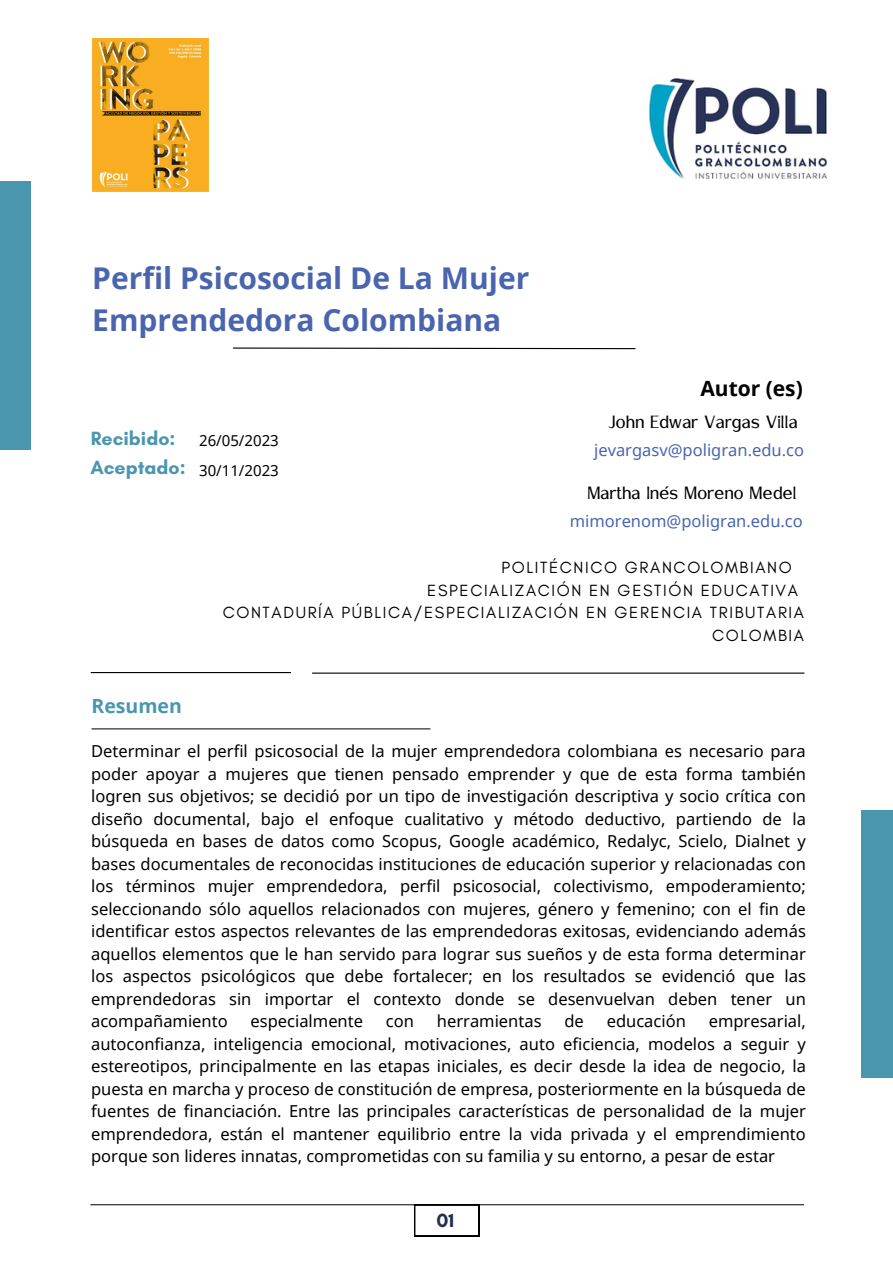
<style>
.page{position:relative;width:893px;height:1264px;background:#fff}
.page>*{position:absolute;margin:0;border:0;box-sizing:border-box;transform-origin:0 0}
.t1{font:700 30px/41.7px "Noto Sans";color:#4a65ae}
.t2{font:21px "Rachana";color:#000}
.t3{font:700 21px "Noto Sans";color:#000}
.t4{font:700 19.5px "Glacial Indifference";color:#4a96af}
.t5{font:700 19.5px "Noto Sans";color:#4a96af}
.t6{font:700 19.5px "Glacial Indifference";color:#262f50}
.t7{font:16.5px/22.5px "Noto Sans";color:#000;text-align:justify}
.t8{font:16.5px "Glacial Indifference";letter-spacing:.1em;color:#000}
.t9{font:16.5px "Noto Sans";color:#4a65ae}
.t10{font:15px "Noto Sans";color:#000}
</style>
<div class="page">
<div style="left:0;top:181px;width:31px;height:268px;background:#4a96af"></div>
<div style="left:861px;top:810px;width:31px;height:268px;background:#4a96af"></div>
<hr style="left:91px;top:672px;width:200px;height:1px;background:#000">
<hr style="left:312px;top:672px;width:492px;height:1px;background:#000">
<svg style="left:232px;top:347px;width:404px;height:3px"></svg>
<img style="left:649px;top:78px;width:177px;height:100px">
<hr style="left:91px;top:728px;width:339px;height:1px;background:#1a172a">
<hr style="left:90px;top:1204px;width:714px;height:1px;background:#1a172a">
<svg style="left:414px;top:1204px;width:65px;height:32px"></svg>
<img style="left:93px;top:38px;width:115px;height:153px">
<p class="t1" style="left:92px;top:256px;width:438px">Perfil Psicosocial De La Mujer<br>Emprendedora Colombiana</p>
<h2 class="t4" style="left:91px;top:426px;width:86px">Recibido:</h2>
<p class="t10" style="left:199px;top:430px;width:81px">26/05/2023</p>
<h3 class="t10" style="left:199px;top:460px;width:81px">30/11/2023</h3>
<p class="t4" style="left:90px;top:456px;width:97px">Aceptado:</p>
<h2 class="t3" style="left:700px;top:373px;width:104px">Autor (es)</h2>
<h1 class="t2" style="left:608px;top:408px;width:190px">John Edwar Vargas Villa</h1>
<h2 class="t9" style="left:594px;top:438px;width:211px">jevargasv@poligran.edu.co</h2>
<h4 class="t2" style="left:586px;top:479px;width:211px">Martha Inés Moreno Medel</h4>
<h2 class="t9" style="left:569px;top:509px;width:234px">mimorenom@poligran.edu.co</h2>
<p class="t8" style="left:501px;top:557px;width:292px">POLITÉCNICO GRANCOLOMBIANO</p>
<p class="t8" style="left:427px;top:580px;width:372px">ESPECIALIZACIÓN EN GESTIÓN EDUCATIVA</p>
<p class="t8" style="left:223px;top:602px;width:583px">CONTADURÍA PÚBLICA/ESPECIALIZACIÓN EN GERENCIA TRIBUTARIA</p>
<p class="t8" style="left:712px;top:625px;width:93px">COLOMBIA</p>
<p class="t5" style="left:91px;top:692px;width:92px">Resumen</p>
<h3 class="t7" style="left:91px;top:739px;width:716px">Determinar el perfil psicosocial de la mujer emprendedora colombiana es necesario para poder apoyar a mujeres que tienen pensado emprender y que de esta forma también logren sus objetivos; se decidió por un tipo de investigación descriptiva y socio crítica con diseño documental, bajo el enfoque cualitativo y método deductivo, partiendo de la búsqueda en bases de datos como Scopus, Google académico, Redalyc, Scielo, Dialnet y bases documentales de reconocidas instituciones de educación superior y relacionadas con los términos mujer emprendedora, perfil psicosocial, colectivismo, empoderamiento; seleccionando sólo aquellos relacionados con mujeres, género y femenino; con el fin de identificar estos aspectos relevantes de las emprendedoras exitosas, evidenciando además aquellos elementos que le han servido para lograr sus sueños y de esta forma determinar los aspectos psicológicos que debe fortalecer; en los resultados se evidenció que las emprendedoras sin importar el contexto donde se desenvuelvan deben tener un acompañamiento</h3>
<h3 class="t7" style="left:250px;top:1009px;width:114px">especialmente</h3>
<h3 class="t7" style="left:386px;top:1009px;width:30px">con</h3>
<h3 class="t7" style="left:437px;top:1009px;width:106px">herramientas</h3>
<h3 class="t7" style="left:564px;top:1009px;width:21px">de</h3>
<h3 class="t7" style="left:606px;top:1009px;width:81px">educación</h3>
<h3 class="t7" style="left:91px;top:1009px;width:716px;text-indent:617px">empresarial, autoconfianza, inteligencia emocional, motivaciones, auto eficiencia, modelos a seguir y estereotipos, principalmente en las etapas iniciales, es decir desde la idea de negocio, la puesta en marcha y proceso de constitución de empresa, posteriormente en la búsqueda de fuentes de financiación. Entre las principales características de personalidad de la mujer emprendedora, están el mantener equilibrio entre la vida privada y el emprendimiento porque son lideres innatas, comprometidas con su familia y su entorno, a pesar de estar</h3>
<p class="t6" style="left:436px;top:1208px;width:19px">01</p>
</div>
